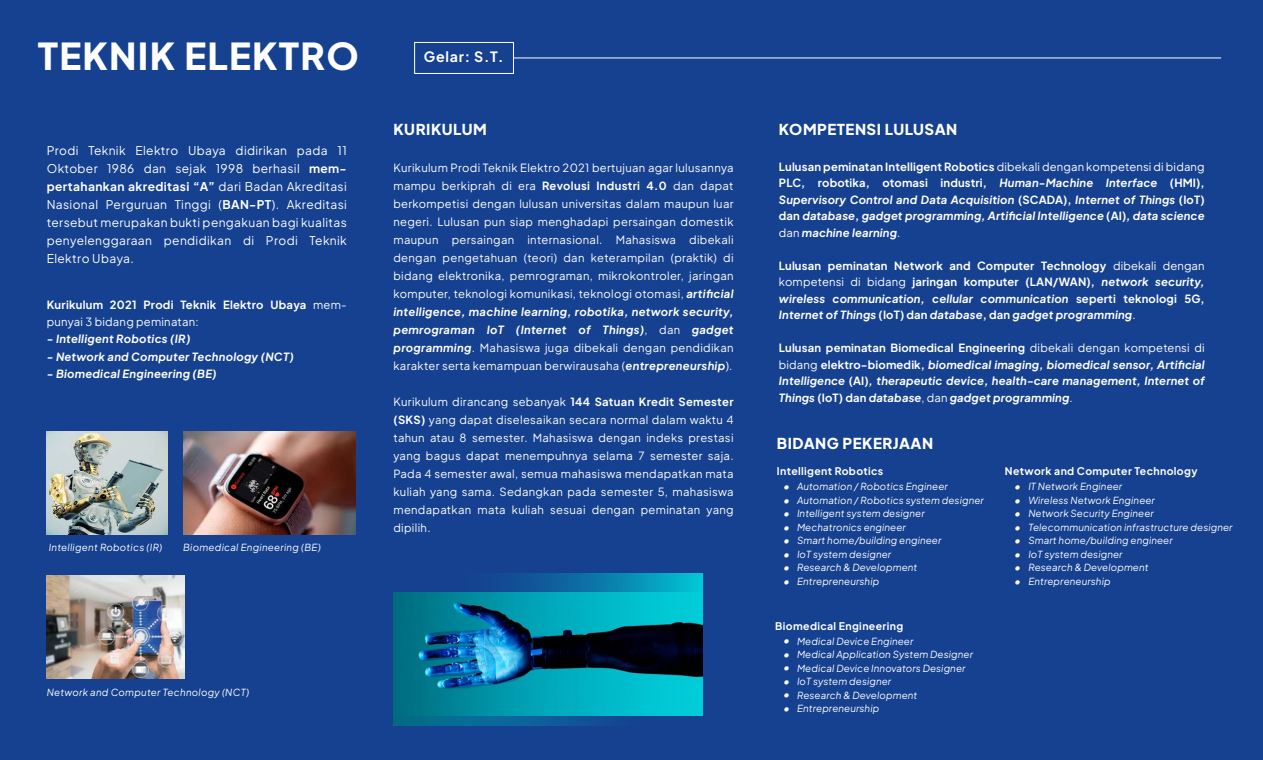
<style>
.page{position:relative;width:1263px;height:760px;background:#164190}
.page>*{position:absolute;margin:0;border:0;box-sizing:border-box;transform-origin:0 0}
.t1{font:800 36.9px "Plus Jakarta Sans";letter-spacing:.035em;color:#fff}
.t2{font:800 15px "Plus Jakarta Sans";letter-spacing:.035em;color:#fff}
.t3{font:700 14.25px "Plus Jakarta Sans";letter-spacing:.05em;color:#fff}
.t4{font:12px/18px "Plus Jakarta Sans";letter-spacing:.03em;color:#fff;text-align:justify}
.t5{font:11.25px/18px "Plus Jakarta Sans";letter-spacing:.025em;color:#fff;text-align:justify}
.t6{font:italic 700 11.25px/16.5px "Plus Jakarta Sans";letter-spacing:.015em;color:#fff;text-align:justify}
.t7{font:700 11.25px/16.5px "Plus Jakarta Sans";letter-spacing:.015em;color:#fff}
.t8{font:700 10.5px "Plus Jakarta Sans";letter-spacing:.035em;color:#fff}
.t9{font:italic 9.75px/13.5px "Plus Jakarta Sans";letter-spacing:.015em;color:#fff}
.s1{font-weight:700}
.s2{font-weight:400}
.s3{font-weight:700;font-style:italic}
.s4{font-style:normal}
.s5{font-weight:400;font-style:normal}
.s6{font-style:italic}
</style>
<div class="page">
<img style="left:394px;top:591px;width:308px;height:126px">
<svg style="left:393px;top:717px;width:209px;height:9px;background:#0a6394"></svg>
<svg style="left:504px;top:573px;width:199px;height:18px;background:#0a80ae"></svg>
<hr style="left:513px;top:58px;width:708px;height:1px;background:#fff">
<div style="left:414px;top:42px;width:100px;height:32px;border:1px solid #fff"></div>
<img style="left:47px;top:432px;width:121px;height:103px">
<img style="left:183px;top:432px;width:172px;height:103px">
<svg style="left:47px;top:575px;width:131px;height:1px"></svg>
<img style="left:47px;top:576px;width:137px;height:103px">
<h1 class="t1" style="left:38px;top:26px;width:322px">TEKNIK ELEKTRO</h1>
<p class="t4" style="left:47px;top:140px;width:302px">Prodi Teknik Elektro Ubaya didirikan pada 11<br>Oktober 1986 dan sejak 1998 berhasil <span class="s1">mem&shy;pertahankan akreditasi “A”</span> dari Badan Akreditasi Nasional Perguruan Tinggi (<span class="s1">BAN-PT</span>). Akreditasi tersebut merupakan bukti pengakuan bagi kualitas penyelenggaraan pendidikan di Prodi Teknik Elektro Ubaya.</p>
<p class="t7" style="left:47px;top:295px;width:301px;line-height:17.2px">Kurikulum 2021 Prodi Teknik Elektro Ubaya <span class="s2">mem&shy;punyai 3 bidang peminatan:</span></p>
<p class="t6" style="left:47px;top:330px;width:145px">- Intelligent Robotics (IR)</p>
<p class="t6" style="left:47px;top:347px;width:249px">- Network and Computer Technology (NCT)</p>
<p class="t6" style="left:47px;top:364px;width:171px">- Biomedical Engineering (BE)</p>
<p class="t9" style="left:49px;top:540px;width:115px">Intelligent Robotics (IR)</p>
<p class="t9" style="left:183px;top:540px;width:139px">Biomedical Engineering (BE)</p>
<p class="t3" style="left:424px;top:45px;width:81px">Gelar: S.T.</p>
<h2 class="t2" style="left:393px;top:117px;width:95px">KURIKULUM</h2>
<p class="t5" style="left:393px;top:157px;width:342px">Kurikulum Prodi Teknik Elektro 2021 bertujuan agar lulusannya mampu berkiprah di era <span class="s1">Revolusi Industri 4.0</span> dan dapat berkompetisi dengan lulusan universitas dalam maupun luar negeri. Lulusan pun siap menghadapi persaingan domestik maupun persaingan internasional. Mahasiswa dibekali dengan pengetahuan (teori) dan keterampilan (praktik) di bidang elektronika, pemrograman, mikrokontroler, jaringan komputer, teknologi komunikasi, teknologi otomasi, <span class="s3">artificial intelligence, machine learning, robotika, network security, pemrograman IoT (Internet of Things)</span>, dan <span class="s3">gadget programming</span>. Mahasiswa juga dibekali dengan pendidikan karakter serta kemampuan berwirausaha (<span class="s3">entrepreneurship</span>).</p>
<p class="t5" style="left:393px;top:391px;width:342px">Kurikulum dirancang sebanyak <span class="s1">144 Satuan Kredit Semester (SKS)</span> yang dapat diselesaikan secara normal dalam waktu 4 tahun atau 8 semester. Mahasiswa dengan indeks prestasi yang bagus dapat menempuhnya selama 7 semester saja.<br>Pada 4 semester awal, semua mahasiswa mendapatkan mata kuliah yang sama. Sedangkan pada semester 5, mahasiswa mendapatkan mata kuliah sesuai dengan peminatan yang dipilih.</p>
<p class="t9" style="left:47px;top:685px;width:204px">Network and Computer Technology (NCT)</p>
<h2 class="t2" style="left:779px;top:117px;width:180px">KOMPETENSI LULUSAN</h2>
<p class="t6" style="left:779px;top:157px;width:427px"><span class="s4">Lulusan peminatan Intelligent Robotics</span> <span class="s5">dibekali dengan kompetensi di bidang </span><span class="s4">PLC, robotika, otomasi industri,</span> Human-Machine Interface <span class="s4">(HMI), </span>Supervisory Control and Data Acquisition <span class="s4">(SCADA),</span> Internet of Things <span class="s4">(IoT) dan</span> database<span class="s4">,</span> gadget programming, Artificial Intelligence <span class="s4">(AI)</span>, data science <span class="s5">dan</span> machine learning<span class="s5">.</span></p>
<p class="t7" style="left:779px;top:256px;width:427px;text-align:justify">Lulusan peminatan Network and Computer Technology <span class="s2">dibekali dengan kompetensi di bidang</span> jaringan komputer (LAN/WAN), <span class="s6">network security, wireless communication, cellular communication</span> seperti teknologi 5G, <span class="s6">Internet of Things</span> (IoT) dan <span class="s6">database</span>, dan <span class="s6">gadget programming</span><span class="s2">.</span></p>
<p class="t6" style="left:779px;top:339px;width:427px"><span class="s4">Lulusan peminatan Biomedical Engineering</span> <span class="s5">dibekali dengan kompetensi di bidang</span> <span class="s4">elektro-biomedik,</span> biomedical imaging, biomedical sensor, Artificial Intelligence <span class="s4">(AI)</span>, therapeutic device, health-care management, Internet of Things <span class="s4">(IoT) dan</span> database<span class="s5">, dan</span> gadget programming<span class="s5">.</span></p>
<h2 class="t2" style="left:777px;top:431px;width:158px">BIDANG PEKERJAAN</h2>
<p class="t8" style="left:777px;top:463px;width:108px">Intelligent Robotics</p>
<p class="t8" style="left:1005px;top:463px;width:194px">Network and Computer Technology</p>
<p class="t9" style="left:797px;top:479px;width:188px">Automation / Robotics Engineer<br>Automation / Robotics system designer<br>Intelligent system designer<br>Mechatronics engineer<br>Smart home/building engineer<br>IoT system designer<br>Research &amp; Development<br>Entrepreneurship</p>
<p class="t9" style="left:783px;top:479px;width:8px;text-align:justify">• • • • • • • •</p>
<p class="t9" style="left:1014px;top:479px;width:8px;text-align:justify">• • • • • • • •</p>
<p class="t9" style="left:1028px;top:479px;width:206px">IT Network Engineer<br>Wireless Network Engineer<br>Network Security Engineer<br>Telecommunication infrastructure designer<br>Smart home/building engineer<br>IoT system designer<br>Research &amp; Development<br>Entrepreneurship</p>
<p class="t8" style="left:775px;top:617px;width:129px">Biomedical Engineering</p>
<p class="t9" style="left:783px;top:633px;width:8px;text-align:justify">• • • • • •</p>
<p class="t9" style="left:797px;top:633px;width:177px">Medical Device Engineer<br>Medical Application System Designer<br>Medical Device Innovators Designer<br>IoT system designer<br>Research &amp; Development<br>Entrepreneurship</p>
</div>
